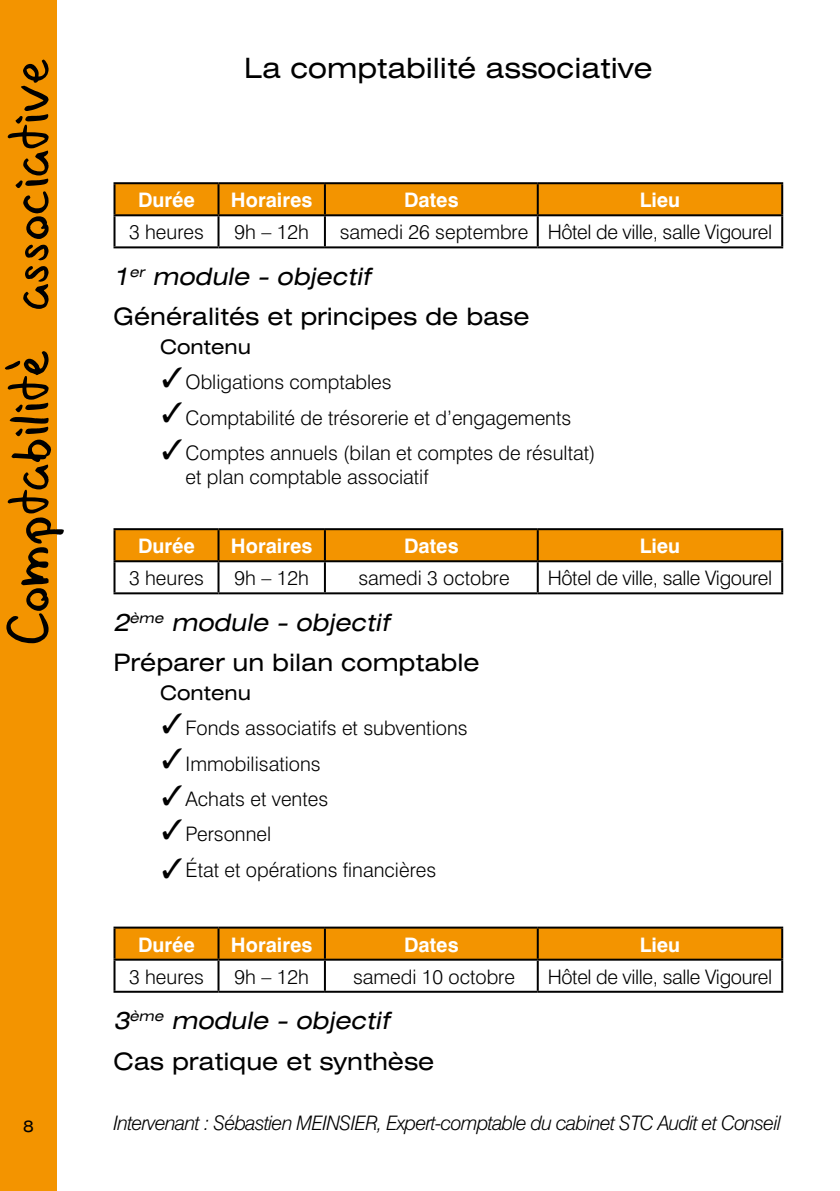
<style>
.page{position:relative;width:840px;height:1191px;background:#fff}
.page>*{position:absolute;margin:0;border:0;box-sizing:border-box;transform-origin:0 0}
.t1{font:72px "Chabinho 2008 v 2.0";color:#000}
.t2{font:expanded 28px "Swiss 721 BT";color:#000}
.t3{font:expanded 24px/40.2px "Swiss 721 BT";color:#000}
.t4{font:300 20px/35.4px "Swiss 721 BT";color:#000}
.t5{font:300 20px "Swiss 721 BT";letter-spacing:-.02em;color:#000}
.t6{font:italic 300 20px "Swiss 721 BT";letter-spacing:-.035em;color:#000}
.t7{font:700 20px "Swiss 721 BT";color:#fff}
.t8{font:expanded 20px "Swiss 721 BT";color:#000}
.t9{font:expanded 16px "Swiss 721 BT";color:#000}
.s1{font-style:italic}
</style>
<div class="page">
<div style="left:0;top:0;width:57px;height:1191px;background:#f39400"></div>
<div style="left:115px;top:184px;width:665px;height:30px;background:#f39400"></div>
<hr style="left:217px;top:184px;width:2px;height:30px;background:#000">
<hr style="left:324px;top:184px;width:2px;height:30px;background:#000">
<hr style="left:536px;top:184px;width:2px;height:30px;background:#000">
<hr style="left:113px;top:214px;width:105px;height:2px;background:#000">
<hr style="left:218px;top:214px;width:107px;height:2px;background:#000">
<hr style="left:217px;top:216px;width:2px;height:30px;background:#000">
<hr style="left:325px;top:214px;width:212px;height:2px;background:#000">
<hr style="left:324px;top:216px;width:2px;height:30px;background:#000">
<hr style="left:537px;top:214px;width:245px;height:2px;background:#000">
<hr style="left:536px;top:216px;width:2px;height:30px;background:#000">
<hr style="left:113px;top:246px;width:105px;height:2px;background:#000">
<hr style="left:218px;top:246px;width:107px;height:2px;background:#000">
<hr style="left:537px;top:246px;width:245px;height:2px;background:#000">
<hr style="left:113px;top:182px;width:105px;height:2px;background:#000">
<hr style="left:113px;top:184px;width:2px;height:30px;background:#000">
<hr style="left:218px;top:182px;width:107px;height:2px;background:#000">
<hr style="left:325px;top:182px;width:212px;height:2px;background:#000">
<hr style="left:537px;top:182px;width:245px;height:2px;background:#000">
<hr style="left:780px;top:184px;width:2px;height:30px;background:#000">
<hr style="left:113px;top:216px;width:2px;height:30px;background:#000">
<hr style="left:325px;top:246px;width:212px;height:2px;background:#000">
<hr style="left:780px;top:216px;width:2px;height:30px;background:#000">
<div style="left:115px;top:530px;width:665px;height:30px;background:#f39400"></div>
<hr style="left:217px;top:530px;width:2px;height:30px;background:#000">
<hr style="left:324px;top:530px;width:2px;height:30px;background:#000">
<hr style="left:536px;top:530px;width:2px;height:30px;background:#000">
<hr style="left:113px;top:560px;width:105px;height:2px;background:#000">
<hr style="left:218px;top:560px;width:107px;height:2px;background:#000">
<hr style="left:217px;top:562px;width:2px;height:30px;background:#000">
<hr style="left:325px;top:560px;width:212px;height:2px;background:#000">
<hr style="left:324px;top:562px;width:2px;height:30px;background:#000">
<hr style="left:537px;top:560px;width:245px;height:2px;background:#000">
<hr style="left:536px;top:562px;width:2px;height:30px;background:#000">
<hr style="left:113px;top:592px;width:105px;height:2px;background:#000">
<hr style="left:218px;top:592px;width:107px;height:2px;background:#000">
<hr style="left:537px;top:592px;width:245px;height:2px;background:#000">
<hr style="left:113px;top:528px;width:105px;height:2px;background:#000">
<hr style="left:113px;top:530px;width:2px;height:30px;background:#000">
<hr style="left:218px;top:528px;width:107px;height:2px;background:#000">
<hr style="left:325px;top:528px;width:212px;height:2px;background:#000">
<hr style="left:537px;top:528px;width:245px;height:2px;background:#000">
<hr style="left:780px;top:530px;width:2px;height:30px;background:#000">
<hr style="left:113px;top:562px;width:2px;height:30px;background:#000">
<hr style="left:325px;top:592px;width:212px;height:2px;background:#000">
<hr style="left:780px;top:562px;width:2px;height:30px;background:#000">
<div style="left:115px;top:928px;width:665px;height:30px;background:#f39400"></div>
<hr style="left:217px;top:928px;width:2px;height:30px;background:#000">
<hr style="left:324px;top:928px;width:2px;height:30px;background:#000">
<hr style="left:536px;top:928px;width:2px;height:30px;background:#000">
<hr style="left:113px;top:958px;width:105px;height:2px;background:#000">
<hr style="left:218px;top:958px;width:107px;height:2px;background:#000">
<hr style="left:217px;top:960px;width:2px;height:30px;background:#000">
<hr style="left:325px;top:958px;width:212px;height:2px;background:#000">
<hr style="left:324px;top:960px;width:2px;height:30px;background:#000">
<hr style="left:537px;top:958px;width:245px;height:2px;background:#000">
<hr style="left:536px;top:960px;width:2px;height:30px;background:#000">
<hr style="left:113px;top:990px;width:105px;height:2px;background:#000">
<hr style="left:218px;top:990px;width:107px;height:2px;background:#000">
<hr style="left:537px;top:990px;width:245px;height:2px;background:#000">
<hr style="left:113px;top:926px;width:105px;height:2px;background:#000">
<hr style="left:113px;top:928px;width:2px;height:30px;background:#000">
<hr style="left:218px;top:926px;width:107px;height:2px;background:#000">
<hr style="left:325px;top:926px;width:212px;height:2px;background:#000">
<hr style="left:537px;top:926px;width:245px;height:2px;background:#000">
<hr style="left:780px;top:928px;width:2px;height:30px;background:#000">
<hr style="left:113px;top:960px;width:2px;height:30px;background:#000">
<hr style="left:325px;top:990px;width:212px;height:2px;background:#000">
<hr style="left:780px;top:960px;width:2px;height:30px;background:#000">
<h1 class="t1" style="left:-15px;top:643px;width:587px;rotate:-90deg">Comptabilité associative</h1>
<p class="t9" style="left:23px;top:1117px;width:12px">8</p>
<h2 class="t2" style="left:244px;top:51px;width:409px">La comptabilité associative</h2>
<p class="t7" style="left:138px;top:188px;width:58px">Durée</p>
<p class="t7" style="left:231px;top:188px;width:83px">Horaires</p>
<p class="t7" style="left:404px;top:188px;width:56px">Dates</p>
<p class="t7" style="left:639px;top:188px;width:42px">Lieu</p>
<p class="t4" style="left:129px;top:214px;width:76px">3 heures</p>
<p class="t4" style="left:234px;top:214px;width:76px">9h – 12h</p>
<p class="t5" style="left:339px;top:220px;width:434px">samedi 26 septembre Hôtel de ville, salle Vigourel</p>
<p class="t3" style="left:113px;top:256px;width:417px"><span class="s1">1</span><sup>er</sup> <span class="s1">module - objectif<br></span>Généralités et principes de base</p>
<p class="t8" style="left:160px;top:335px;width:92px">Contenu</p>
<p class="t4" style="left:113px;top:364px;width:45px">O</p>
<p class="t4" style="left:185px;top:364px;width:411px;text-indent:15px">bligations comptables<br>Comptabilité de trésorerie et d’engagements<br>Comptes annuels (bilan et comptes de résultat)</p>
<p class="t4" style="left:185px;top:459px;width:244px">et plan comptable associatif</p>
<p class="t7" style="left:138px;top:534px;width:58px">Durée</p>
<p class="t7" style="left:231px;top:534px;width:83px">Horaires</p>
<p class="t7" style="left:404px;top:534px;width:56px">Dates</p>
<p class="t7" style="left:639px;top:534px;width:42px">Lieu</p>
<p class="t4" style="left:129px;top:560px;width:76px">3 heures</p>
<p class="t4" style="left:234px;top:560px;width:76px">9h – 12h</p>
<p class="t4" style="left:358px;top:560px;width:153px">samedi 3 octobre</p>
<p class="t5" style="left:547px;top:566px;width:226px">Hôtel de ville, salle Vigourel</p>
<p class="t3" style="left:113px;top:602px;width:367px"><span class="s1">2</span><sup>ème</sup> <span class="s1">module - objectif<br></span>Préparer un bilan comptable</p>
<p class="t8" style="left:160px;top:681px;width:92px">Contenu</p>
<p class="t4" style="left:113px;top:710px;width:43px">F</p>
<p class="t4" style="left:196px;top:710px;width:272px">onds associatifs et subventions</p>
<p class="t4" style="left:113px;top:745px;width:39px">I</p>
<p class="t4" style="left:190px;top:745px;width:132px">mmobilisations</p>
<p class="t4" style="left:113px;top:781px;width:44px">A</p>
<p class="t4" style="left:185px;top:781px;width:252px;text-indent:12px">chats et ventes<br>Personnel<br>État et opérations financières</p>
<p class="t7" style="left:138px;top:932px;width:58px">Durée</p>
<p class="t7" style="left:231px;top:932px;width:83px">Horaires</p>
<p class="t7" style="left:404px;top:932px;width:56px">Dates</p>
<p class="t7" style="left:639px;top:932px;width:42px">Lieu</p>
<p class="t4" style="left:129px;top:958px;width:76px">3 heures</p>
<p class="t4" style="left:234px;top:958px;width:76px">9h – 12h</p>
<p class="t4" style="left:353px;top:958px;width:163px">samedi 10 octobre</p>
<p class="t5" style="left:547px;top:964px;width:226px">Hôtel de ville, salle Vigourel</p>
<p class="t3" style="left:113px;top:1000px;width:322px"><span class="s1">3</span><sup>ème</sup> <span class="s1">module - objectif<br></span>Cas pratique et synthèse</p>
<p class="t6" style="left:113px;top:1110px;width:668px">Intervenant : Sébastien MEINSIER, Expert-comptable du cabinet STC Audit et Conseil</p>
</div>
